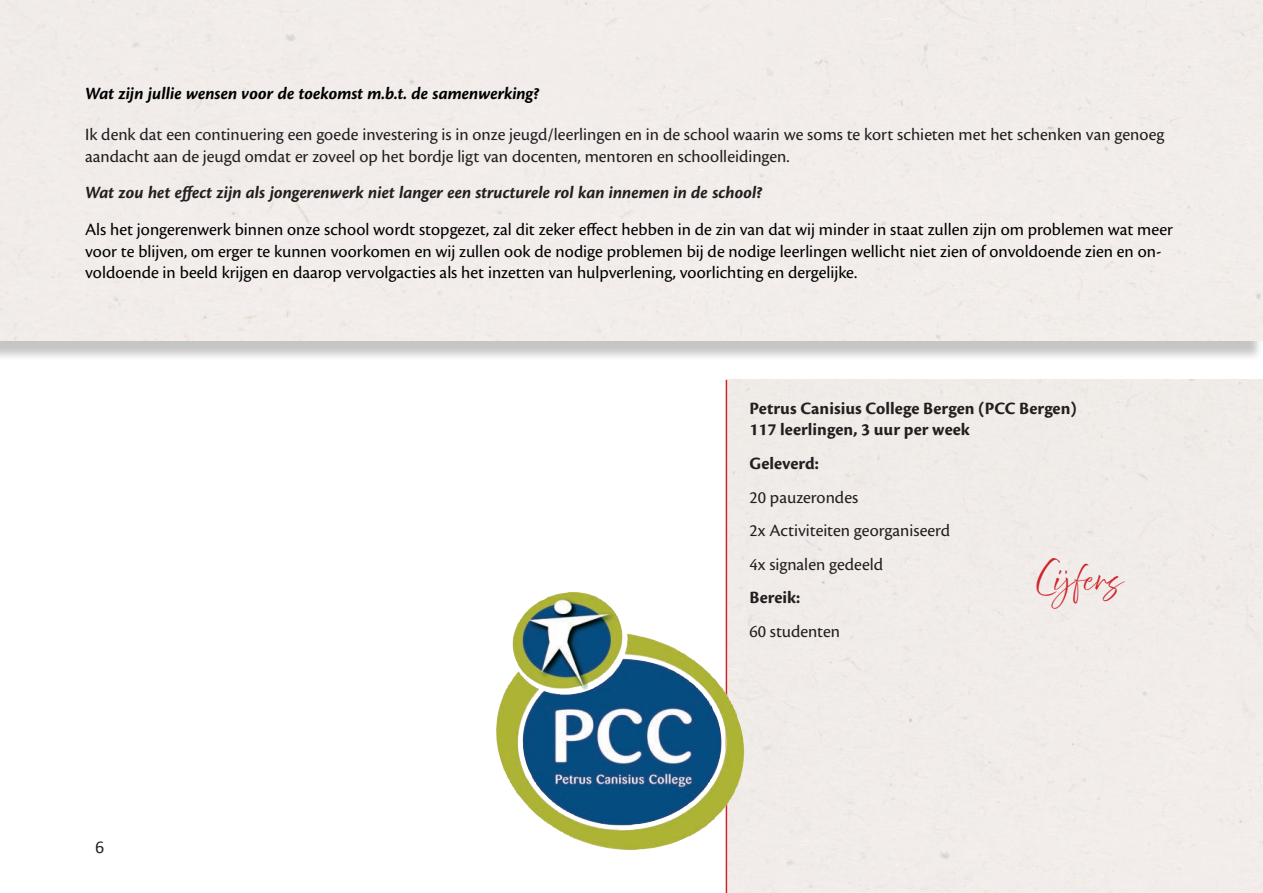
<style>
.page{position:relative;width:1263px;height:893px;background:#fff}
.page>*{position:absolute;margin:0;border:0;box-sizing:border-box;transform-origin:0 0}
.t1{font:27px "Abovethe Beyond Script";color:#d1232a}
.t2{font:18px/21.6px "Cronos Pro";color:#000001}
.t3{font:18px/33.6px "Cronos Pro";color:#231f20}
.t4{font:18px "Cronos Pro Bold Subh It";color:#231f20}
.t5{font:700 18px/21.6px "Cronos Pro";color:#231f20}
.t6{font:18px "Cronos Pro Bold Subh It";letter-spacing:-.005em;color:#000001}
.t7{font:18px "Calibri";color:#231f20}
</style>
<div class="page">
<div style="left:727px;top:380px;width:536px;height:513px;background:#f1ece9"></div>
<svg style="left:0;top:340px;width:1263px;height:18px;background:#d5d4d4"></svg>
<hr style="left:726px;top:380px;width:1px;height:513px;background:#d1232a">
<img style="left:512px;top:592px;width:215px;height:238px">
<p class="t6" style="left:85px;top:83px;width:456px">Wat zijn jullie wensen voor de toekomst m.b.t. de samenwerking?</p>
<p class="t3" style="left:85px;top:124px;width:1081px;line-height:21.6px">Ik denk dat een continuering een goede investering is in onze jeugd/leerlingen en in de school waarin we soms te kort schieten met het schenken van genoeg aandacht aan de jeugd omdat er zoveel op het bordje ligt van docenten, mentoren en schoolleidingen.</p>
<p class="t4" style="left:85px;top:182px;width:679px">Wat zou het effect zijn als jongerenwerk niet langer een structurele rol kan innemen in de school?</p>
<p class="t2" style="left:85px;top:219px;width:1089px">Als het jongerenwerk binnen onze school wordt stopgezet, zal dit zeker effect hebben in de zin van dat wij minder in staat zullen zijn om problemen wat meer voor te blijven, om erger te kunnen voorkomen en wij zullen ook de nodige problemen bij de nodige leerlingen wellicht niet zien of onvoldoende zien en on&shy;voldoende in beeld krijgen en daarop vervolgacties als het inzetten van hulpverlening, voorlichting en dergelijke.</p>
<p class="t7" style="left:95px;top:836px;width:11px">6</p>
<p class="t5" style="left:749px;top:398px;width:329px">Petrus Canisius College Bergen (PCC Bergen)<br>117 leerlingen, 3 uur per week</p>
<p class="t5" style="left:749px;top:453px;width:71px">Geleverd:</p>
<p class="t3" style="left:749px;top:480px;width:202px">20 pauzerondes<br>2x Activiteiten georganiseerd<br>4x signalen gedeeld</p>
<p class="t5" style="left:749px;top:587px;width:52px">Bereik:</p>
<p class="t3" style="left:749px;top:615px;width:92px">60 studenten</p>
<h1 class="t1" style="left:1037px;top:563px;width:86px">Cijfers</h1>
</div>
